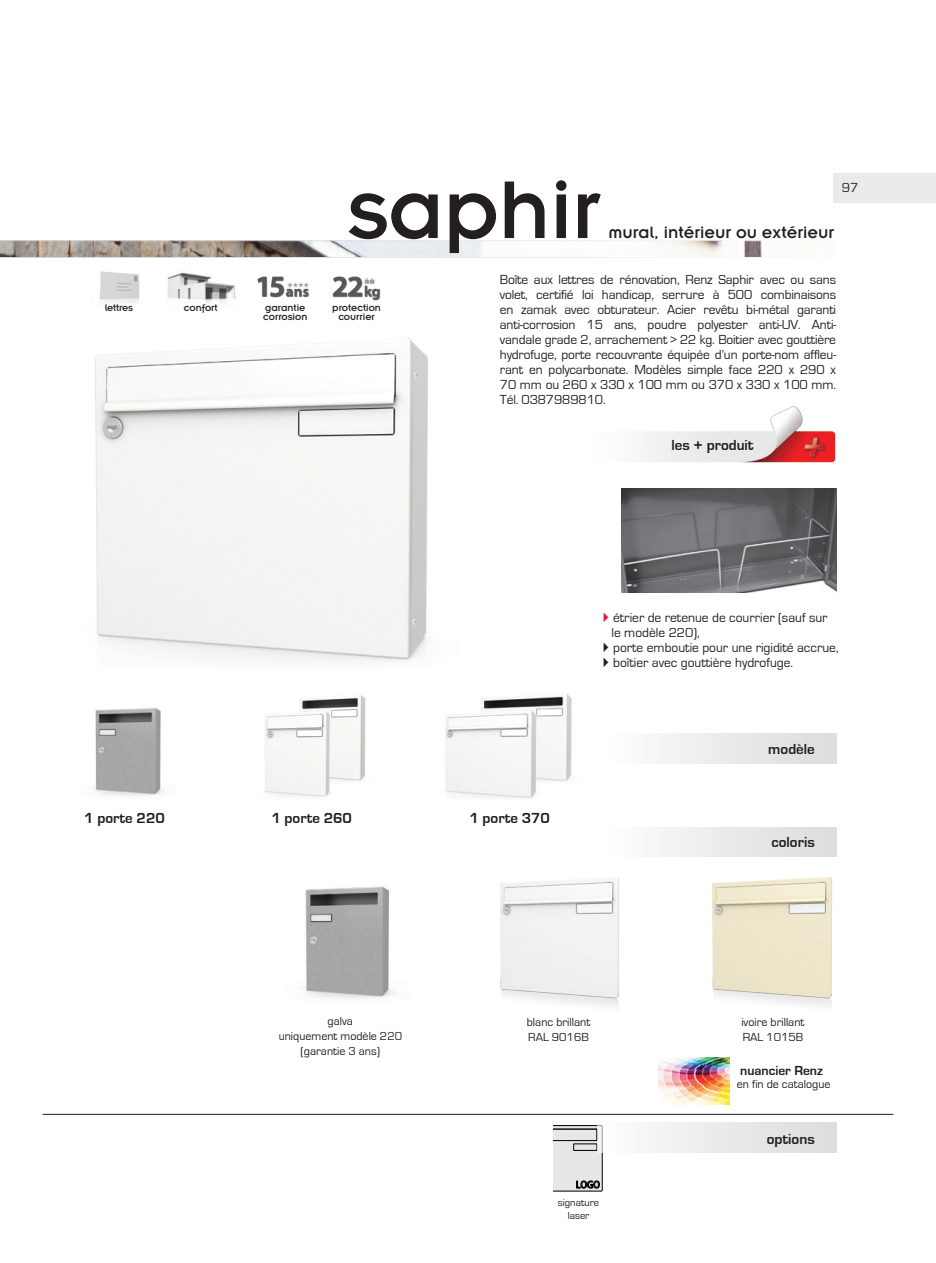
<style>
.page{position:relative;width:936px;height:1263px;background:#fff}
.page>*{position:absolute;margin:0;border:0;box-sizing:border-box;transform-origin:0 0}
.t1{font:90px "Insignia";color:#231f20}
.t2{font:18px "Insignia";color:#231f20}
.t3{font:700 15px "Eurostile";color:#231f20}
.Description{font:13.5px/15px "Eurostile";letter-spacing:-.01em;color:#231f20;text-align:justify}
.Plus_texte{font:13.5px "Eurostile";color:#231f20}
.Description-2{font:700 13.5px "Eurostile";color:#231f20}
.Description-3{font:12px "Eurostile";color:#231f20}
.t4{font:10.5px/9px "Insignia";color:#231f20}
.t5{font:10.5px "Eurostile";color:#231f20}
.t6{font:10.5px "Insignia";letter-spacing:-.02em;color:#231f20}
.s1{color:#e51836}
</style>
<div class="page">
<svg style="left:0;top:240px;width:763px;height:18px"></svg>
<img style="left:621px;top:488px;width:215px;height:104px">
<img style="left:95px;top:337px;width:333px;height:325px">
<img style="left:300px;top:695px;width:66px;height:86px">
<img style="left:481px;top:694px;width:91px;height:87px">
<img style="left:265px;top:702px;width:92px;height:95px">
<img style="left:445px;top:703px;width:104px;height:95px">
<img style="left:94px;top:707px;width:71px;height:90px">
<img style="left:500px;top:877px;width:120px;height:130px">
<img style="left:712px;top:877px;width:121px;height:130px">
<img style="left:303px;top:886px;width:92px;height:113px">
<hr style="left:43px;top:1114px;width:850px;height:1px;background:#231f20">
<svg style="left:553px;top:1125px;width:49px;height:66px;background:#cacbcd"></svg>
<div style="left:597px;top:1123px;width:239px;height:29px;background:linear-gradient(to right,#fbfbfc,#dcdcde)"></div>
<div style="left:607px;top:827px;width:229px;height:30px;background:linear-gradient(to right,#fdfdfd,#dbdbdd)"></div>
<div style="left:607px;top:734px;width:229px;height:30px;background:linear-gradient(to right,#fdfdfd,#dbdbdd)"></div>
<img style="left:324px;top:247px;width:73px;height:54px">
<img style="left:167px;top:272px;width:69px;height:32px">
<img style="left:99px;top:271px;width:41px;height:32px">
<img style="left:250px;top:250px;width:78px;height:51px">
<img style="left:658px;top:1057px;width:71px;height:48px">
<img style="left:636px;top:406px;width:199px;height:57px">
<div style="left:833px;top:173px;width:102px;height:30px;background:#eaeaeb"></div>
<p class="t1" style="left:347px;top:164px;width:255px">saphir</p>
<p class="Description" style="left:841px;top:181px;width:18px">97</p>
<p class="t2" style="left:608px;top:223px;width:227px">mural, intérieur ou extérieur</p>
<p class="t6" style="left:105px;top:303px;width:30px">lettres</p>
<p class="t4" style="left:184px;top:304px;width:35px">confort</p>
<p class="t4" style="left:332px;top:304px;width:50px;text-align:center">protection courrier</p>
<p class="t4" style="left:263px;top:304px;width:46px">garantie corrosion</p>
<p class="Description" style="left:500px;top:272px;width:338px">Boîte aux lettres de rénovation, Renz Saphir avec ou sans volet, certifié loi handicap, serrure à 500 combinaisons en zamak avec obturateur. Acier revêtu bi-métal garanti anti-corrosion 15 ans, poudre polyester anti-UV. Anti&shy;vandale grade 2, arrachement &gt; 22 kg. Boitier avec gouttière hydrofuge, porte recouvrante équipée d’un porte-nom affleu&shy;rant en polycarbonate. Modèles simple face 220 x 290 x 70 mm ou 260 x 330 x 100 mm ou 370 x 330 x 100 mm.<br>Tél. 0387989810.</p>
<p class="t3" style="left:671px;top:437px;width:84px">les + produit</p>
<p class="Plus_texte" style="left:598px;top:610px;width:231px"><span class="s1">✔</span>étrier de retenue de courrier (sauf sur</p>
<p class="Plus_texte" style="left:611px;top:625px;width:90px">le modèle 220),</p>
<p class="Plus_texte" style="left:598px;top:640px;width:242px">✔porte emboutie pour une rigidité accrue,</p>
<p class="Plus_texte" style="left:598px;top:655px;width:196px">✔boîtier avec gouttière hydrofuge.</p>
<p class="t3" style="left:768px;top:741px;width:48px">modèle</p>
<p class="t3" style="left:84px;top:810px;width:82px">1 porte 220</p>
<p class="t3" style="left:271px;top:810px;width:82px">1 porte 260</p>
<p class="t3" style="left:469px;top:810px;width:82px">1 porte 370</p>
<p class="Description-3" style="left:327px;top:1015px;width:27px">galva</p>
<p class="Description-3" style="left:279px;top:1030px;width:125px">uniquement modèle 220</p>
<p class="Description-3" style="left:300px;top:1045px;width:81px">(garantie 3 ans)</p>
<p class="Description-3" style="left:526px;top:1016px;width:65px">blanc brillant</p>
<p class="Description-3" style="left:528px;top:1030px;width:62px">RAL 9016B</p>
<p class="t5" style="left:558px;top:1197px;width:43px">signature</p>
<p class="t5" style="left:567px;top:1209px;width:23px">laser</p>
<p class="t3" style="left:771px;top:834px;width:45px">coloris</p>
<p class="Description-3" style="left:741px;top:1016px;width:65px">ivoire brillant</p>
<p class="Description-3" style="left:742px;top:1030px;width:62px">RAL 1015B</p>
<p class="Description-2" style="left:740px;top:1063px;width:84px">nuancier Renz</p>
<p class="Description-3" style="left:737px;top:1077px;width:95px">en fin de catalogue</p>
<p class="t3" style="left:766px;top:1131px;width:50px">options</p>
</div>
